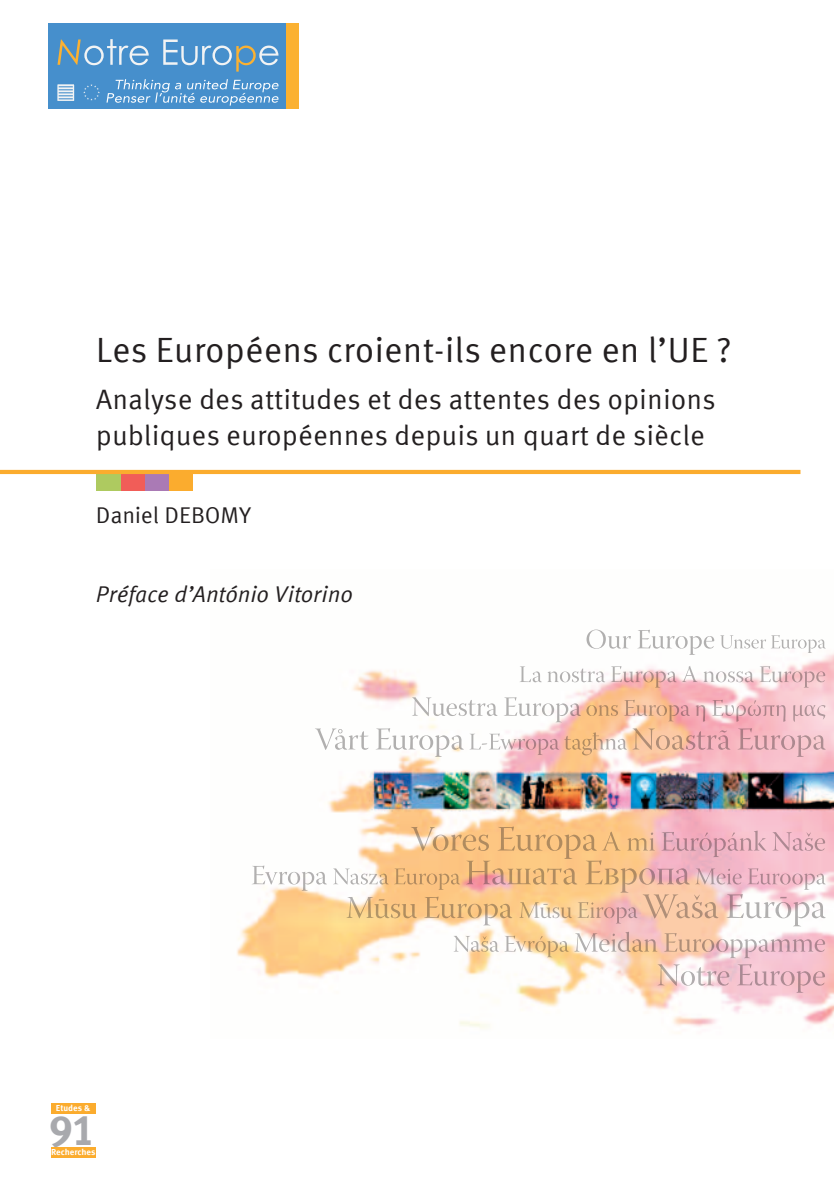
<style>
.page{position:relative;width:834px;height:1191px;background:#fff}
.page>*{position:absolute;margin:0;border:0;box-sizing:border-box;transform-origin:0 0}
.t1{font:700 42.7px "Meta Corr Turk";color:#a8a9ad}
.titre{font:35px "Meta Corr Turk";color:#231f20}
.titre-2{font:28px/36.8px "Meta Corr Turk";color:#231f20}
.PP_NOM_auteur{font:italic 22.75px "Meta Corr Turk";letter-spacing:-.01em;color:#231f20}
.PP_NOM_auteur-2{font:22.75px "Meta Corr Turk";letter-spacing:-.005em;color:#231f20}
.t2{font:700 8.75px "Meta Corr Turk";letter-spacing:-.005em;color:#fff}
</style>
<div class="page">
<img style="left:237px;top:648px;width:596px;height:386px">
<svg style="left:586px;top:629px;width:239px;height:26px"></svg>
<svg style="left:519px;top:666px;width:306px;height:21px"></svg>
<svg style="left:412px;top:697px;width:413px;height:25px"></svg>
<svg style="left:315px;top:728px;width:510px;height:29px"></svg>
<svg style="left:251px;top:826px;width:574px;height:132px"></svg>
<svg style="left:657px;top:964px;width:167px;height:28px;background:#ebc6cb"></svg>
<div style="left:49px;top:23px;width:238px;height:86px;background:#468fcc"></div>
<div style="left:286px;top:23px;width:13px;height:86px;background:#fbb131"></div>
<svg style="left:57px;top:39px;width:92px;height:26px"></svg>
<svg style="left:163px;top:39px;width:115px;height:33px"></svg>
<svg style="left:57px;top:84px;width:18px;height:17px"></svg>
<svg style="left:106px;top:79px;width:173px;height:27px"></svg>
<svg style="left:83px;top:84px;width:17px;height:16px"></svg>
<div style="left:168px;top:474px;width:25px;height:16px;background:#fbac2e"></div>
<div style="left:144px;top:474px;width:25px;height:16px;background:#aa7ab5"></div>
<div style="left:120px;top:474px;width:25px;height:16px;background:#f15d58"></div>
<div style="left:96px;top:474px;width:24px;height:16px;background:#aeca60"></div>
<hr style="left:0;top:470px;width:800px;height:4px;background:#fbac2e">
<div style="left:51px;top:1103px;width:44px;height:11px;background:#fbac2e"></div>
<div style="left:51px;top:1147px;width:44px;height:10px;background:#fbac2e"></div>
<p class="titre" style="left:96px;top:330px;width:637px">Les Européens croient-ils encore en l’UE ?</p>
<p class="titre-2" style="left:96px;top:380px;width:621px">Analyse des attitudes et des attentes des opinions publiques européennes depuis un quart de siècle</p>
<p class="PP_NOM_auteur-2" style="left:96px;top:502px;width:157px">Daniel DEBOMY</p>
<p class="PP_NOM_auteur" style="left:96px;top:581px;width:258px">Préface d’António Vitorino</p>
<p class="t2" style="left:56px;top:1102px;width:36px">Etudes &amp;</p>
<p class="t1" style="left:49px;top:1105px;width:49px">91</p>
<p class="t2" style="left:51px;top:1146px;width:46px">Recherches</p>
</div>
